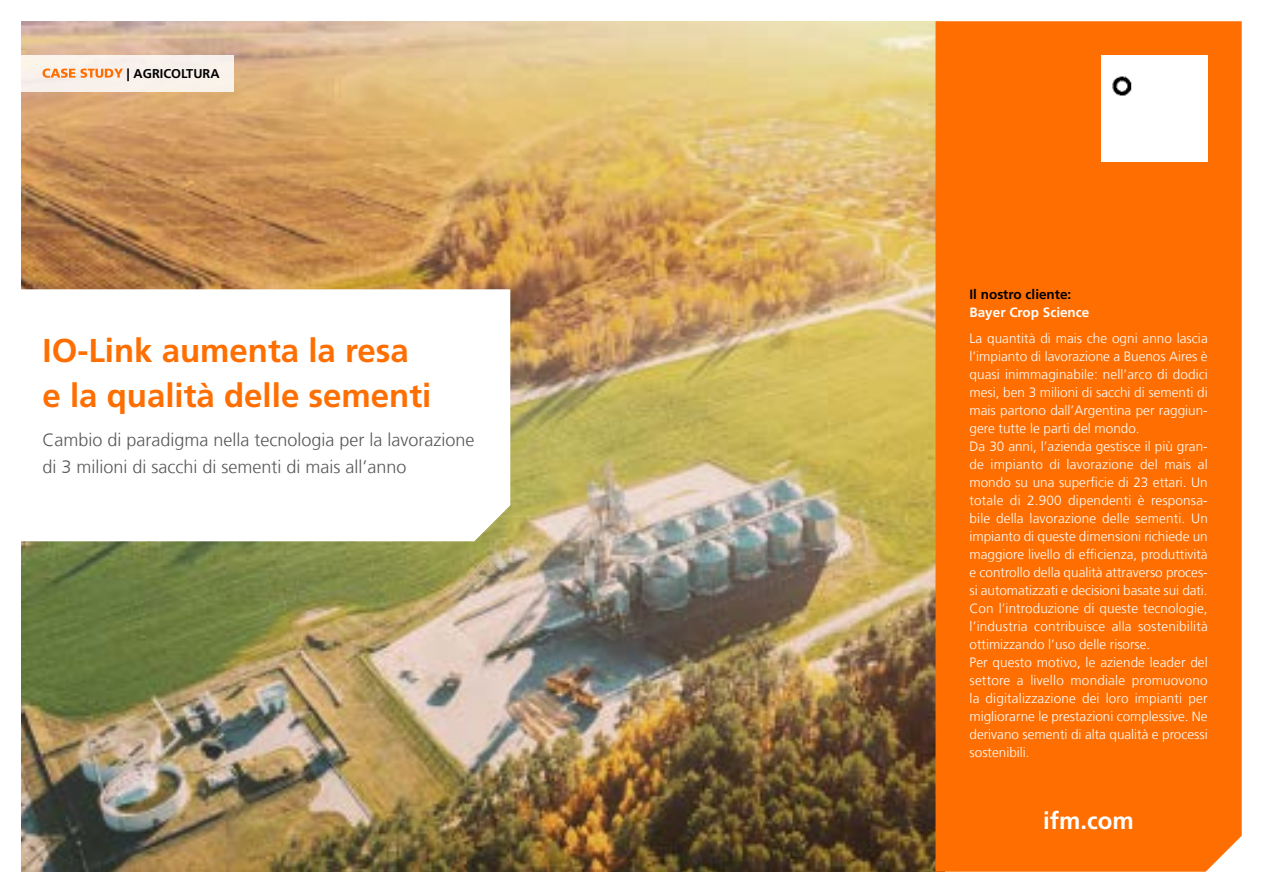
<style>
.page{position:relative;width:1263px;height:893px;background:#fff}
.page>*{position:absolute;margin:0;border:0;box-sizing:border-box;transform-origin:0 0}
.Headline_22_pt{font:700 33px/45px "Frutiger LT Com";color:#ff6e00}
.ifm_com{font:700 24px "Frutiger LT Com";color:#fff}
.Subheadline_12_pt_grau{font:300 18px/27px "Frutiger LT Com";color:#565756}
.Fließtext_9_pt_weiß{font:300 13.5px/18px "Frutiger LT Com";color:#fff;text-align:justify}
.Fließtext_9_pt_headline_schwarz{font:700 13.5px "Frutiger LT Com";color:#000}
.Fließtext_Subheadline_9_pt_weiß{font:700 13.5px "Frutiger LT Com";color:#fff}
.Navigation{font:700 12.75px "Frutiger LT Com";color:#000}
.s1{font-weight:900}
</style>
<div class="page">
<img style="left:21px;top:21px;width:914px;height:851px">
<div style="left:935px;top:21px;width:307px;height:851px;background:#ff6e00"></div>
<img style="left:1101px;top:55px;width:107px;height:107px">
<div style="left:21px;top:55px;width:212px;height:36px;background:#f8f2eb"></div>
<svg style="left:43px;top:69px;width:80px;height:9px"></svg>
<svg style="left:21px;top:289px;width:489px;height:252px"></svg>
<p class="Navigation" style="left:127px;top:66px;width:94px"><span class="s1">|</span> AGRICOLTURA</p>
<p class="Headline_22_pt" style="left:43px;top:328px;width:390px">IO-Link aumenta la resa e la qualità delle sementi</p>
<p class="Subheadline_12_pt_grau" style="left:43px;top:426px;width:434px">Cambio di paradigma nella tecnologia per la lavorazione di 3 milioni di sacchi di sementi di mais all’anno</p>
<p class="Fließtext_9_pt_headline_schwarz" style="left:969px;top:287px;width:103px">Il nostro cliente:</p>
<p class="Fließtext_Subheadline_9_pt_weiß" style="left:969px;top:305px;width:121px">Bayer Crop Science</p>
<p class="Fließtext_9_pt_weiß" style="left:969px;top:330px;width:240px">La quantità di mais che ogni anno lascia l’impianto di lavorazione a Buenos Aires è quasi inimmaginabile: nell’arco di dodici mesi, ben 3 milioni di sacchi di sementi di mais partono dall’Argentina per raggiun&shy;gere tutte le parti del mondo.</p>
<p class="Fließtext_9_pt_weiß" style="left:969px;top:438px;width:240px">Da 30 anni, l’azienda gestisce il più gran&shy;de impianto di lavorazione del mais al mondo su una superficie di 23 ettari. Un totale di 2.900 dipendenti è responsa&shy;bile della lavorazione delle sementi. Un impianto di queste dimensioni richiede un maggiore livello di efficienza, produttività e controllo della qualità attraverso proces&shy;si automatizzati e decisioni basate sui dati.<br>Con l’introduzione di queste tecnologie, l’industria contribuisce alla sostenibilità ottimizzando l’uso delle risorse.</p>
<p class="Fließtext_9_pt_weiß" style="left:969px;top:654px;width:240px">Per questo motivo, le aziende leader del settore a livello mondiale promuovono la digitalizzazione dei loro impianti per migliorarne le prestazioni complessive. Ne derivano sementi di alta qualità e processi sostenibili.</p>
<p class="ifm_com" style="left:1043px;top:807px;width:92px">ifm.com</p>
</div>
